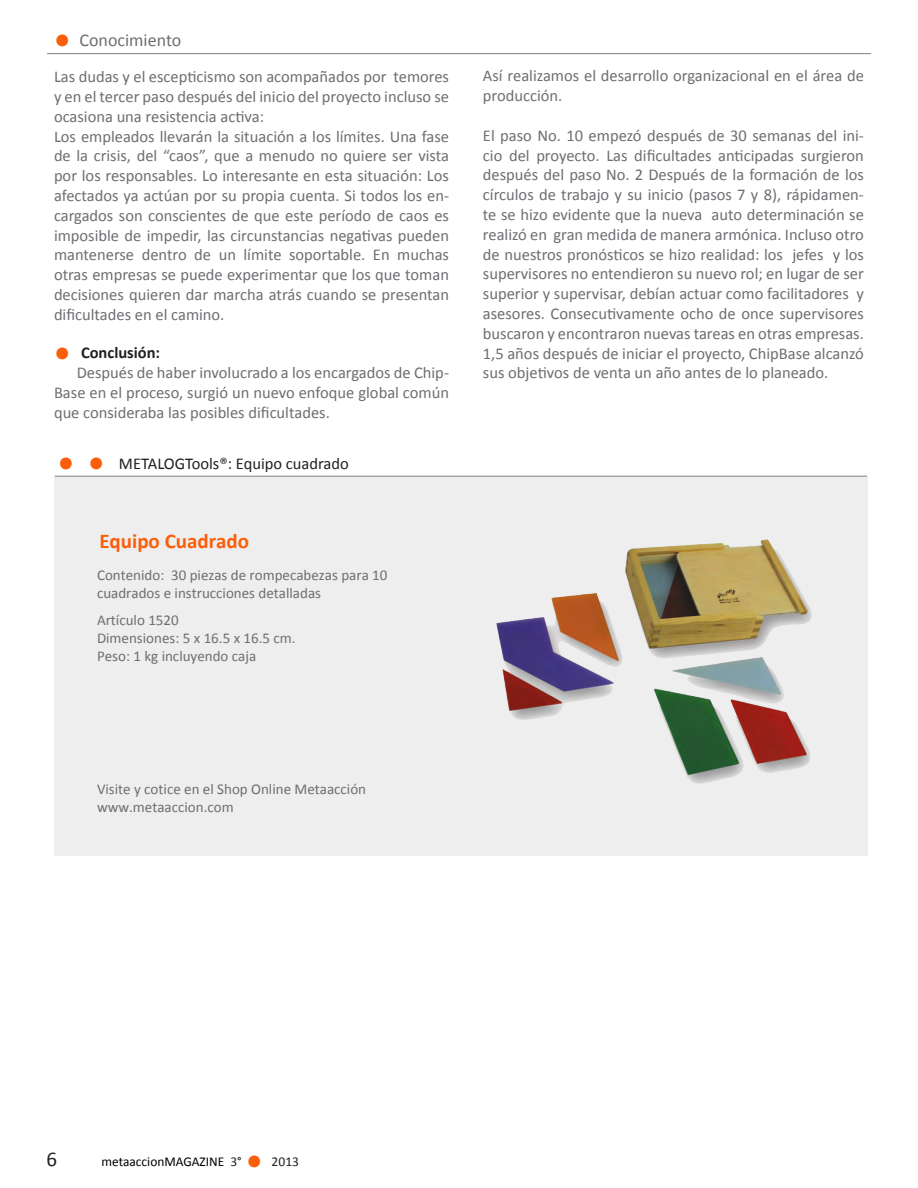
<style>
.page{position:relative;width:918px;height:1188px;background:#fff}
.page>*{position:absolute;margin:0;border:0;box-sizing:border-box;transform-origin:0 0}
.t1{font:700 33px "Calibri";color:#fb5e0b}
.t2{font:700 21px "Calibri";color:#fb5e0b}
.t3{font:21px "Calibri";color:#231f20}
.t4{font:18px "Calibri";color:#6d6e72}
.t5{font:16.5px/19.8px "Calibri";color:#6d6e72;text-align:justify}
.t6{font:16.5px "Calibri";color:#231f20}
.t7{font:700 16.5px "Calibri";color:#231f20}
.t8{font:15px/18px "Calibri";color:#6d6e72}
.t9{font:13.5px "Calibri";color:#000}
.s1{font-weight:700;font-size:33px;color:#fb5e0b}
.s2{font-size:33px;color:#fb5e0b}
.s3{color:#231f20}
</style>
<div class="page">
<div style="left:54px;top:476px;width:814px;height:380px;background:#eee"></div>
<img style="left:496px;top:539px;width:316px;height:245px">
<hr style="left:47px;top:53px;width:824px;height:1px;background:#828181">
<hr style="left:55px;top:476px;width:812px;height:1px;background:#828181">
<p class="t4" style="left:54px;top:28px;width:129px"><span class="s1">•</span> Conocimiento</p>
<p class="t5" style="left:54px;top:67px;width:397px">Las dudas y el escepticismo son acompañados por temores y en el tercer paso después del inicio del proyecto incluso se ocasiona una resistencia activa:</p>
<p class="t5" style="left:54px;top:126px;width:397px">Los empleados llevarán la situación a los límites. Una fase de la crisis, del “caos”, que a menudo no quiere ser vista por los responsables. Lo interesante en esta situación: Los afectados ya actúan por su propia cuenta. Si todos los en&shy;cargados son conscientes de que este período de caos es imposible de impedir, las circunstancias negativas pueden mantenerse dentro de un límite soportable. En muchas otras empresas se puede experimentar que los que toman decisiones quieren dar marcha atrás cuando se presentan dificultades en el camino.</p>
<p class="t7" style="left:54px;top:342px;width:108px"><span class="s2">•</span> Conclusión:</p>
<p class="t5" style="left:54px;top:363px;width:397px;text-indent:23px">Después de haber involucrado a los encargados de Chip-Base en el proceso, surgió un nuevo enfoque global común que consideraba las posibles dificultades.</p>
<p class="t1" style="left:58px;top:442px;width:49px">• •</p>
<p class="t6" style="left:119px;top:453px;width:231px">METALOGTools®: Equipo cuadrado</p>
<p class="t2" style="left:99px;top:528px;width:151px">Equipo Cuadrado</p>
<p class="t8" style="left:97px;top:566px;width:292px">Contenido: 30 piezas de rompecabezas para 10 cuadrados e instrucciones detalladas</p>
<p class="t8" style="left:97px;top:611px;width:200px">Artículo 1520<br>Dimensiones: 5 x 16.5 x 16.5 cm.<br>Peso: 1 kg incluyendo caja</p>
<p class="t5" style="left:483px;top:66px;width:383px">Así realizamos el desarrollo organizacional en el área de producción.</p>
<p class="t5" style="left:483px;top:126px;width:383px">El paso No. 10 empezó después de 30 semanas del ini&shy;cio del proyecto. Las dificultades anticipadas surgieron después del paso No. 2 Después de la formación de los círculos de trabajo y su inicio (pasos 7 y 8), rápidamen&shy;te se hizo evidente que la nueva auto determinación se realizó en gran medida de manera armónica. Incluso otro de nuestros pronósticos se hizo realidad: los jefes y los supervisores no entendieron su nuevo rol; en lugar de ser superior y supervisar, debían actuar como facilitadores y asesores. Consecutivamente ocho de once supervisores buscaron y encontraron nuevas tareas en otras empresas.<br>1,5 años después de iniciar el proyecto, ChipBase alcanzó sus objetivos de venta un año antes de lo planeado.</p>
<p class="t8" style="left:97px;top:780px;width:271px">Visite y cotice en el Shop Online Metaacción www.metaaccion.com</p>
<p class="t3" style="left:46px;top:1146px;width:12px">6</p>
<p class="t9" style="left:102px;top:1153px;width:199px">metaaccionMAGAZINE <span class="s3">3°</span> <span class="s1">•</span> <span class="s3">2013</span></p>
</div>
